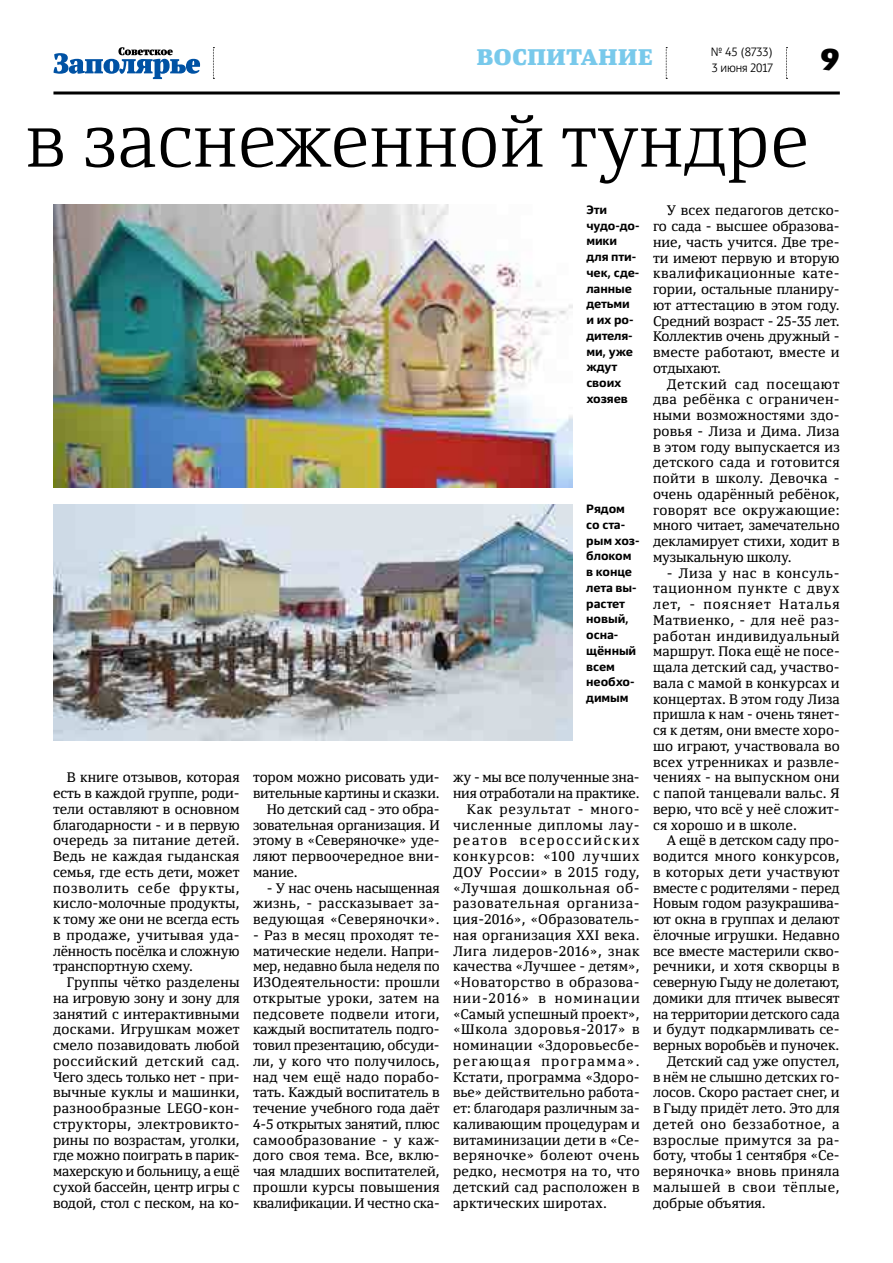
<style>
.page{position:relative;width:893px;height:1263px;background:#fff}
.page>*{position:absolute;margin:0;border:0;box-sizing:border-box;transform-origin:0 0}
.t1{font:300 73.5px "Yefimov Serif";letter-spacing:-.005em;color:#000}
.t2{font:900 30px "Yefimov Sans";color:#000}
.t3{font:900 22.5px "Yefimov Serif";color:#78c9eb}
.t4{font:13.8px/15.8px "Yefimov Serif";letter-spacing:.01em;color:#000;text-align:justify}
.t5{font:13.8px "Yefimov Serif";letter-spacing:-.01em;color:#000}
.t6{font:13.8px "Yefimov Serif";letter-spacing:.03em;color:#000}
.t7{font:13.8px "Yefimov Serif";letter-spacing:.04em;color:#000}
.t8{font:13.8px "Yefimov Serif";letter-spacing:.045em;color:#000}
.t9{font:13.8px "Yefimov Serif";letter-spacing:.055em;color:#000}
.t10{font:13.8px "Yefimov Serif";letter-spacing:.05em;color:#000}
.t11{font:13.8px "Yefimov Serif";letter-spacing:.035em;color:#000}
.t12{font:13.8px "Yefimov Serif";letter-spacing:.07em;color:#000}
.t13{font:13.8px "Yefimov Serif";letter-spacing:.125em;color:#000}
.t14{font:13.8px "Yefimov Serif";letter-spacing:.075em;color:#000}
.t15{font:13.8px "Yefimov Serif";letter-spacing:.1em;color:#000}
.t16{font:700 12px/15.8px "Yefimov Sans";letter-spacing:-.005em;color:#000}
.t17{font:300 12px "Yefimov Sans";letter-spacing:-.005em;color:#000}
</style>
<div class="page">
<svg style="left:786px;top:47px;width:1px;height:32px"></svg>
<svg style="left:213px;top:47px;width:1px;height:32px"></svg>
<svg style="left:666px;top:47px;width:1px;height:32px"></svg>
<hr style="left:53px;top:91px;width:787px;height:3px;background:#000">
<svg style="left:53px;top:47px;width:147px;height:32px"></svg>
<img style="left:53px;top:205px;width:520px;height:283px">
<img style="left:53px;top:504px;width:520px;height:236px">
<h3 class="t3" style="left:477px;top:43px;width:178px">восПитание</h3>
<p class="t17" style="left:711px;top:46px;width:64px">№ 45 (8733)</p>
<p class="t17" style="left:712px;top:62px;width:63px">3 июня 2017</p>
<h2 class="t2" style="left:820px;top:47px;width:21px">9</h2>
<h1 class="t1" style="left:25px;top:110px;width:785px">в заснеженной тундре</h1>
<p class="t4" style="left:53px;top:770px;width:188px;text-indent:14px">В книге отзывов, которая есть в каждой группе, роди&shy;тели оставляют в основном благодарности - и в первую очередь за питание детей.<br>Ведь не каждая гыданская семья, где есть дети, может позволить себе фрукты, кисло-молочные продукты, к тому же они не всегда есть в продаже, учитывая уда&shy;лённость посёлка и сложную транспортную схему.</p>
<p class="t4" style="left:53px;top:975px;width:188px;text-indent:14px">Группы чётко разделены на игровую зону и зону для занятий с интерактивными досками. Игрушкам может смело позавидовать любой российский детский сад.<br>Чего здесь только нет - при&shy;вычные куклы и машинки, разнообразные LEGO-кон&shy;структоры, электровикто&shy;рины по возрастам, уголки, где можно поиграть в парик&shy;махерскую и больницу, а ещё сухой бассейн, центр игры с водой, стол с песком, на ко-</p>
<p class="t4" style="left:253px;top:770px;width:188px">тором можно рисовать уди-</p>
<p class="t5" style="left:253px;top:786px;width:188px">вительные картины и сказки.</p>
<p class="t4" style="left:267px;top:802px;width:174px">Но детский сад - это обра-</p>
<p class="t4" style="left:253px;top:817px;width:188px">зовательная организация. И</p>
<p class="t4" style="left:253px;top:833px;width:188px">этому в «Северяночке» уде-</p>
<p class="t4" style="left:253px;top:849px;width:188px">ляют первоочередное вни-</p>
<p class="t4" style="left:253px;top:865px;width:46px">мание.</p>
<p class="t4" style="left:253px;top:880px;width:188px;text-indent:14px">- У нас очень насыщенная жизнь, - рассказывает за&shy;ведующая «Северяночки».</p>
<p class="t4" style="left:253px;top:928px;width:188px">- Раз в месяц проходят те&shy;матические недели. Напри&shy;мер, недавно была неделя по ИЗОдеятельности: прошли открытые уроки, затем на педсовете подвели итоги, каждый воспитатель подго&shy;товил презентацию, обсуди&shy;ли, у кого что получилось, над чем ещё надо порабо&shy;тать. Каждый воспитатель в течение учебного года даёт 4-5 открытых занятий, плюс самообразование - у каж&shy;дого своя тема. Все, вклю&shy;чая младших воспитателей, прошли курсы повышения квалификации. И честно ска-</p>
<p class="t16" style="left:586px;top:203px;width:55px">Эти чудо-до&shy;мики для пти&shy;чек, сде&shy;ланные детьми и их ро&shy;дителя&shy;ми, уже ждут своих хозяев</p>
<p class="t16" style="left:586px;top:502px;width:55px">рядом со ста&shy;рым хоз&shy;блоком в конце лета вы&shy;растет новый, осна&shy;щённый всем необхо&shy;димым</p>
<p class="t5" style="left:453px;top:770px;width:188px">жу - мы все полученные зна-</p>
<p class="t5" style="left:453px;top:786px;width:188px">ния отработали на практике.</p>
<p class="t9" style="left:467px;top:802px;width:174px">Как результат - много-</p>
<p class="t8" style="left:453px;top:818px;width:188px">численные дипломы лау-</p>
<p class="t13" style="left:453px;top:833px;width:188px">реатов всероссийских</p>
<p class="t12" style="left:453px;top:849px;width:188px">конкурсов: «100 лучших</p>
<p class="t8" style="left:453px;top:865px;width:188px">ДОУ России» в 2015 году,</p>
<p class="t8" style="left:453px;top:881px;width:188px">«Лучшая дошкольная об-</p>
<p class="t9" style="left:453px;top:896px;width:188px">разовательная организа-</p>
<p class="t4" style="left:453px;top:912px;width:188px">ция-2016», «Образователь-</p>
<p class="t6" style="left:453px;top:928px;width:188px">ная организация XXI века.</p>
<p class="t7" style="left:453px;top:944px;width:188px">Лига лидеров-2016», знак</p>
<p class="t4" style="left:453px;top:959px;width:188px">качества «Лучшее - детям»,</p>
<p class="t11" style="left:453px;top:975px;width:188px">«Новаторство в образова-</p>
<p class="t14" style="left:453px;top:991px;width:188px">нии-2016» в номинации</p>
<p class="t4" style="left:453px;top:1006px;width:188px">«Самый успешный проект»,</p>
<p class="t10" style="left:453px;top:1022px;width:188px">«Школа здоровья-2017» в</p>
<p class="t4" style="left:453px;top:1038px;width:188px">номинации «Здоровьесбе-</p>
<p class="t15" style="left:453px;top:1054px;width:188px">регающая программа».</p>
<p class="t4" style="left:453px;top:1069px;width:188px">Кстати, программа «Здоро-</p>
<p class="t4" style="left:453px;top:1085px;width:188px">вье» действительно работа-</p>
<p class="t4" style="left:453px;top:1101px;width:188px">ет: благодаря различным за-</p>
<p class="t4" style="left:453px;top:1117px;width:188px">каливающим процедурам и</p>
<p class="t4" style="left:453px;top:1132px;width:188px">витаминизации дети в «Се-</p>
<p class="t7" style="left:453px;top:1148px;width:188px">веряночке» болеют очень</p>
<p class="t4" style="left:453px;top:1164px;width:188px">редко, несмотря на то, что</p>
<p class="t4" style="left:453px;top:1180px;width:188px">детский сад расположен в</p>
<p class="t4" style="left:453px;top:1195px;width:155px">арктических широтах.</p>
<p class="t4" style="left:653px;top:203px;width:188px;text-indent:14px">У всех педагогов детско&shy;го сада - высшее образова&shy;ние, часть учится. Две тре&shy;ти имеют первую и вторую квалификационные кате&shy;гории, остальные планиру&shy;ют аттестацию в этом году.<br>Средний возраст - 25-35 лет.<br>Коллектив очень дружный - вместе работают, вместе и отдыхают.</p>
<p class="t4" style="left:653px;top:376px;width:188px;text-indent:14px">Детский сад посещают два ребёнка с ограничен&shy;ными возможностями здо&shy;ровья - Лиза и Дима. Лиза в этом году выпускается из детского сада и готовится пойти в школу. Девочка - очень одарённый ребёнок, говорят все окружающие: много читает, замечательно декламирует стихи, ходит в музыкальную школу.</p>
<p class="t4" style="left:653px;top:565px;width:188px;text-indent:14px">- Лиза у нас в консуль&shy;тационном пункте с двух лет, - поясняет Наталья Матвиенко, - для неё раз&shy;работан индивидуальный маршрут. Пока ещё не посе&shy;щала детский сад, участво&shy;вала с мамой в конкурсах и концертах. В этом году Лиза пришла к нам - очень тянет&shy;ся к детям, они вместе хоро&shy;шо играют, участвовала во всех утренниках и развле&shy;чениях - на выпускном они с папой танцевали вальс. Я верю, что всё у неё сложит&shy;ся хорошо и в школе.</p>
<p class="t4" style="left:667px;top:833px;width:174px">А ещё в детском саду про-</p>
<p class="t6" style="left:653px;top:849px;width:188px">водится много конкурсов,</p>
<p class="t4" style="left:653px;top:865px;width:188px">в которых дети участвуют</p>
<p class="t4" style="left:653px;top:880px;width:188px">вместе с родителями - перед</p>
<p class="t4" style="left:653px;top:896px;width:188px">Новым годом разукрашива-</p>
<p class="t4" style="left:653px;top:912px;width:188px">ют окна в группах и делают</p>
<p class="t4" style="left:653px;top:928px;width:188px">ёлочные игрушки. Недавно</p>
<p class="t4" style="left:653px;top:943px;width:188px">все вместе мастерили скво-</p>
<p class="t4" style="left:653px;top:959px;width:188px">речники, и хотя скворцы в</p>
<p class="t4" style="left:653px;top:975px;width:188px">северную Гыду не долетают,</p>
<p class="t4" style="left:653px;top:991px;width:188px">домики для птичек вывесят</p>
<p class="t5" style="left:653px;top:1007px;width:188px">на территории детского сада</p>
<p class="t4" style="left:653px;top:1022px;width:188px">и будут подкармливать се-</p>
<p class="t4" style="left:653px;top:1038px;width:188px">верных воробьёв и пуночек.</p>
<p class="t4" style="left:667px;top:1054px;width:174px">Детский сад уже опустел,</p>
<p class="t4" style="left:653px;top:1069px;width:188px">в нём не слышно детских го-</p>
<p class="t4" style="left:653px;top:1085px;width:188px">лосов. Скоро растает снег, и</p>
<p class="t4" style="left:653px;top:1101px;width:188px">в Гыду придёт лето. Это для</p>
<p class="t7" style="left:653px;top:1117px;width:188px">детей оно беззаботное, а</p>
<p class="t6" style="left:653px;top:1133px;width:188px">взрослые примутся за ра-</p>
<p class="t4" style="left:653px;top:1148px;width:188px">боту, чтобы 1 сентября «Се-</p>
<p class="t4" style="left:653px;top:1164px;width:188px">веряночка» вновь приняла</p>
<p class="t10" style="left:653px;top:1180px;width:188px">малышей в свои тёплые,</p>
<p class="t4" style="left:653px;top:1195px;width:114px">добрые объятия.</p>
</div>
